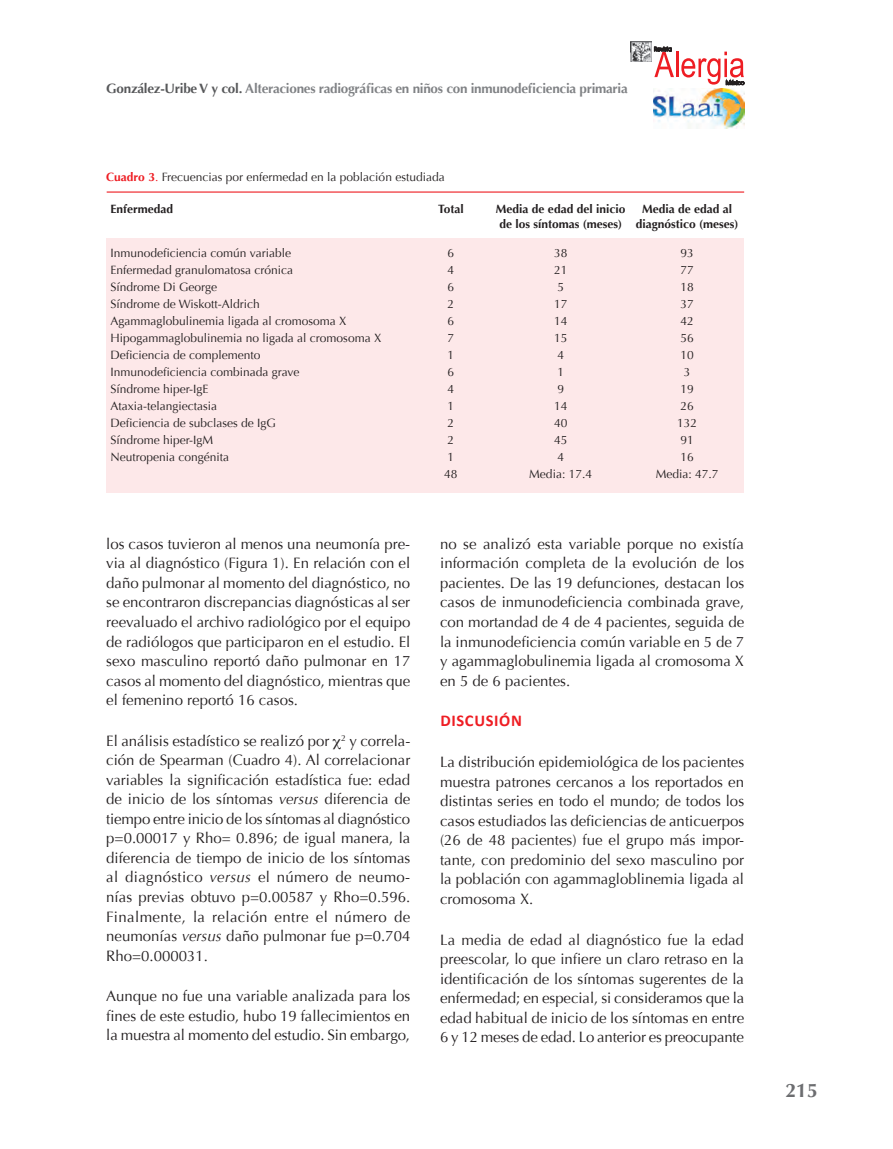
<style>
.page{position:relative;width:893px;height:1149px;background:#fff}
.page>*{position:absolute;margin:0;border:0;box-sizing:border-box;transform-origin:0 0}
.t1{font:700 19.5px "Optima";color:#6c6d70}
.t2{font:700 16.5px "Calibri";letter-spacing:.04em;color:#ee1d23}
.t3{font:15px/19.5px "Optima";color:#231f20;text-align:justify}
.t4{font:700 13.5px "Optima";letter-spacing:-.02em;color:#808285}
.t5{font:12px "Optima";color:#231f20}
.t6{font:700 12px/15px "Optima";color:#231f20}
.s1{color:#57585a}
.s2{font-weight:700;color:#ee1d23}
.s3{color:#ee1d23}
.s4{font-style:italic}
</style>
<div class="page">
<hr style="left:676px;top:52px;width:2px;height:25px;background:#ee1d23">
<svg style="left:654px;top:47px;width:20px;height:30px"></svg>
<svg style="left:681px;top:52px;width:63px;height:33px"></svg>
<img style="left:630px;top:41px;width:21px;height:20px">
<img style="left:654px;top:89px;width:90px;height:40px">
<div style="left:107px;top:238px;width:637px;height:254px;background:#fde8e9"></div>
<hr style="left:107px;top:191px;width:637px;height:1px;background:#ee1d23">
<p class="t4" style="left:106px;top:81px;width:523px"><span class="s1">González-Uribe V y col.</span> Alteraciones radiográficas en niños con inmunodeficiencia primaria</p>
<p class="t5" style="left:106px;top:170px;width:340px"><span class="s2">Cuadro 3</span><span class="s3">.</span> Frecuencias por enfermedad en la población estudiada</p>
<p class="t6" style="left:111px;top:202px;width:64px">Enfermedad</p>
<p class="t6" style="left:438px;top:202px;width:27px">Total</p>
<p class="t6" style="left:496px;top:202px;width:131px">Media de edad del inicio de los síntomas (meses)</p>
<p class="t6" style="left:636px;top:202px;width:104px;text-align:center">Media de edad al diagnóstico (meses)</p>
<p class="t5" style="left:111px;top:246px;width:182px">Inmunodeficiencia común variable</p>
<p class="t5" style="left:448px;top:246px;width:8px">6</p>
<p class="t5" style="left:554px;top:246px;width:15px">38</p>
<p class="t5" style="left:680px;top:246px;width:15px">93</p>
<p class="t5" style="left:111px;top:263px;width:184px">Enfermedad granulomatosa crónica</p>
<p class="t5" style="left:448px;top:263px;width:8px">4</p>
<p class="t5" style="left:554px;top:263px;width:15px">21</p>
<p class="t5" style="left:680px;top:263px;width:15px">77</p>
<p class="t5" style="left:111px;top:280px;width:108px">Síndrome Di George</p>
<p class="t5" style="left:448px;top:280px;width:8px">6</p>
<p class="t5" style="left:557px;top:280px;width:8px">5</p>
<p class="t5" style="left:680px;top:280px;width:15px">18</p>
<p class="t5" style="left:111px;top:297px;width:151px">Síndrome de Wiskott-Aldrich</p>
<p class="t5" style="left:448px;top:297px;width:8px">2</p>
<p class="t5" style="left:554px;top:297px;width:15px">17</p>
<p class="t5" style="left:680px;top:297px;width:15px">37</p>
<p class="t5" style="left:111px;top:314px;width:238px">Agammaglobulinemia ligada al cromosoma X</p>
<p class="t5" style="left:448px;top:314px;width:8px">6</p>
<p class="t5" style="left:554px;top:314px;width:15px">14</p>
<p class="t5" style="left:680px;top:314px;width:15px">42</p>
<p class="t5" style="left:111px;top:331px;width:272px">Hipogammaglobulinemia no ligada al cromosoma X</p>
<p class="t5" style="left:448px;top:331px;width:8px">7</p>
<p class="t5" style="left:554px;top:331px;width:15px">15</p>
<p class="t5" style="left:680px;top:331px;width:15px">56</p>
<p class="t5" style="left:111px;top:348px;width:152px">Deficiencia de complemento</p>
<p class="t5" style="left:448px;top:348px;width:8px">1</p>
<p class="t5" style="left:557px;top:348px;width:8px">4</p>
<p class="t5" style="left:680px;top:348px;width:15px">10</p>
<p class="t5" style="left:111px;top:365px;width:190px">Inmunodeficiencia combinada grave</p>
<p class="t5" style="left:448px;top:365px;width:8px">6</p>
<p class="t5" style="left:557px;top:365px;width:8px">1</p>
<p class="t5" style="left:684px;top:365px;width:8px">3</p>
<p class="t5" style="left:111px;top:382px;width:100px">Síndrome hiper-IgE</p>
<p class="t5" style="left:448px;top:382px;width:8px">4</p>
<p class="t5" style="left:557px;top:382px;width:8px">9</p>
<p class="t5" style="left:680px;top:382px;width:15px">19</p>
<p class="t5" style="left:111px;top:399px;width:108px">Ataxia-telangiectasia</p>
<p class="t5" style="left:448px;top:399px;width:8px">1</p>
<p class="t5" style="left:554px;top:399px;width:15px">14</p>
<p class="t5" style="left:680px;top:399px;width:15px">26</p>
<p class="t5" style="left:111px;top:416px;width:167px">Deficiencia de subclases de IgG</p>
<p class="t5" style="left:448px;top:416px;width:8px">2</p>
<p class="t5" style="left:554px;top:416px;width:15px">40</p>
<p class="t5" style="left:677px;top:416px;width:22px">132</p>
<p class="t5" style="left:111px;top:433px;width:104px">Síndrome hiper-IgM</p>
<p class="t5" style="left:448px;top:433px;width:8px">2</p>
<p class="t5" style="left:554px;top:433px;width:15px">45</p>
<p class="t5" style="left:680px;top:433px;width:15px">91</p>
<p class="t5" style="left:111px;top:450px;width:120px">Neutropenia congénita</p>
<p class="t5" style="left:448px;top:450px;width:8px">1</p>
<p class="t5" style="left:557px;top:450px;width:8px">4</p>
<p class="t5" style="left:680px;top:450px;width:15px">16</p>
<p class="t5" style="left:444px;top:467px;width:15px">48</p>
<p class="t5" style="left:529px;top:467px;width:64px">Media: 17.4</p>
<p class="t5" style="left:656px;top:467px;width:64px">Media: 47.7</p>
<p class="t3" style="left:106px;top:534px;width:306px">los casos tuvieron al menos una neumonía pre&shy;via al diagnóstico (Figura 1). En relación con el daño pulmonar al momento del diagnóstico, no se encontraron discrepancias diagnósticas al ser reevaluado el archivo radiológico por el equipo de radiólogos que participaron en el estudio. El sexo masculino reportó daño pulmonar en 17 casos al momento del diagnóstico, mientras que el femenino reportó 16 casos.</p>
<p class="t3" style="left:106px;top:731px;width:306px">El análisis estadístico se realizó por <sup>2</sup> y correla&shy;ción de Spearman (Cuadro 4). Al correlacionar variables la significación estadística fue: edad de inicio de los síntomas <span class="s4">versus</span> diferencia de tiempo entre inicio de los síntomas al diagnóstico p=0.00017 y Rho= 0.896; de igual manera, la diferencia de tiempo de inicio de los síntomas al diagnóstico <span class="s4">versus</span> el número de neumo&shy;nías previas obtuvo p=0.00587 y Rho=0.596.<br>Finalmente, la relación entre el número de neumonías <span class="s4">versus</span> daño pulmonar fue p=0.704<br>Rho=0.000031.</p>
<p class="t3" style="left:106px;top:986px;width:306px">Aunque no fue una variable analizada para los fines de este estudio, hubo 19 fallecimientos en la muestra al momento del estudio. Sin embargo,</p>
<p class="t3" style="left:440px;top:534px;width:306px">no se analizó esta variable porque no existía información completa de la evolución de los pacientes. De las 19 defunciones, destacan los casos de inmunodeficiencia combinada grave, con mortandad de 4 de 4 pacientes, seguida de la inmunodeficiencia común variable en 5 de 7 y agammaglobulinemia ligada al cromosoma X en 5 de 6 pacientes.</p>
<p class="t2" style="left:440px;top:710px;width:83px">DISCUSIÓN</p>
<p class="t3" style="left:440px;top:752px;width:306px">La distribución epidemiológica de los pacientes muestra patrones cercanos a los reportados en distintas series en todo el mundo; de todos los casos estudiados las deficiencias de anticuerpos (26 de 48 pacientes) fue el grupo más impor&shy;tante, con predominio del sexo masculino por la población con agammagloblinemia ligada al cromosoma X.</p>
<p class="t3" style="left:440px;top:929px;width:306px">La media de edad al diagnóstico fue la edad preescolar, lo que infiere un claro retraso en la identificación de los síntomas sugerentes de la enfermedad; en especial, si consideramos que la edad habitual de inicio de los síntomas en entre 6 y 12 meses de edad. Lo anterior es preocupante</p>
<h1 class="t1" style="left:785px;top:1079px;width:34px">215</h1>
</div>
